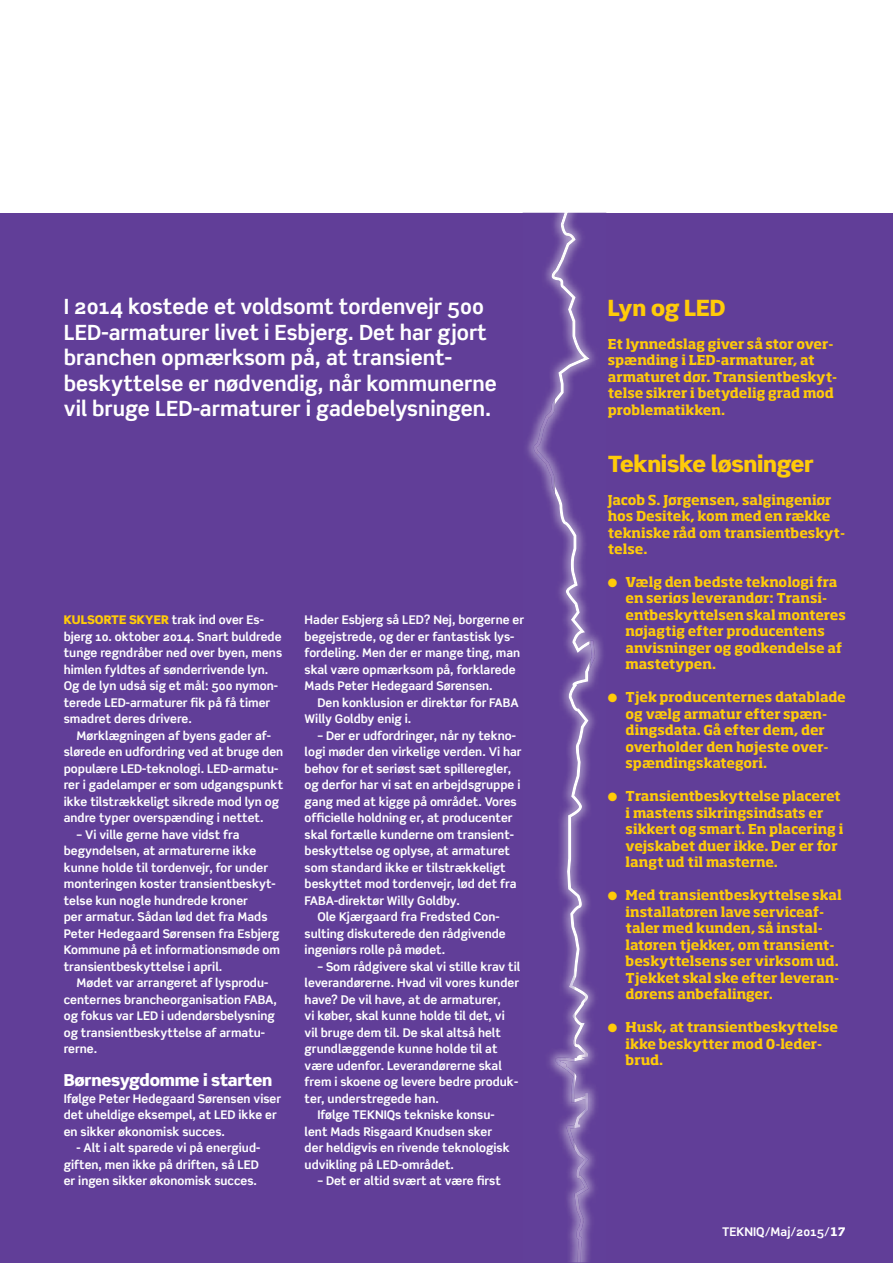
<style>
.page{position:relative;width:893px;height:1263px;background:#fff}
.page>*{position:absolute;margin:0;border:0;box-sizing:border-box;transform-origin:0 0}
.t1{font:900 22.5px "Scene";letter-spacing:-.01em;color:#ffcb09}
.t2{font:700 21px/25.5px "Scene";color:#fff}
.t3{font:900 16.5px "Scene";letter-spacing:-.01em;color:#fff}
.t4{font:700 13.5px/16.5px "Soho Std";color:#ffcb09}
.t5{font:700 12px/16.5px "Scene";color:#fff}
.s1{font-weight:900;color:#ffcb09}
.s2{font-family:"Scene Pro";font-weight:900}
</style>
<div class="page">
<div style="left:0;top:213px;width:893px;height:1050px;background:#613e98"></div>
<img style="left:592px;top:633px;width:11px;height:562px">
<img style="left:555px;top:524px;width:37px;height:739px">
<h2 class="t2" style="left:64px;top:296px;width:434px">I 2014 kostede et voldsomt tordenvejr 500<br>LED-armaturer livet i Esbjerg. Det har gjort branchen opmærksom på, at transient&shy;beskyttelse er nødvendig, når kommunerne vil bruge LED-armaturer i gadebelysningen.</h2>
<h1 class="t1" style="left:608px;top:298px;width:119px">Lyn og LED</h1>
<p class="t4" style="left:608px;top:336px;width:231px">Et lynnedslag giver så stor over&shy;spænding i LED-armaturer, at armaturet dør. Transientbeskyt&shy;telse sikrer i betydelig grad mod problematikken.</p>
<h1 class="t1" style="left:608px;top:454px;width:207px">Tekniske løsninger</h1>
<p class="t4" style="left:608px;top:492px;width:239px">Jacob S. Jørgensen, salgingeniør hos Desitek, kom med en række tekniske råd om transientbeskyt&shy;telse.</p>
<p class="t4" style="left:625px;top:575px;width:222px">Vælg den bedste teknologi fra en seriøs leverandør: Transi&shy;entbeskyttelsen skal monteres nøjagtig efter producentens anvisninger og godkendelse af mastetypen.</p>
<p class="t4" style="left:625px;top:690px;width:222px">Tjek producenternes datablade og vælg armatur efter spæn&shy;dingsdata. Gå efter dem, der overholder den højeste over&shy;spændingskategori.</p>
<p class="t4" style="left:625px;top:789px;width:219px">Transientbeskyttelse placeret i mastens sikringsindsats er sikkert og smart. En placering i vejskabet duer ikke. Der er for langt ud til masterne.</p>
<p class="t4" style="left:625px;top:888px;width:218px">Med transientbeskyttelse skal installatøren lave serviceaf&shy;taler med kunden, så instal&shy;latøren tjekker, om transient&shy;beskyttelsens ser virksom ud.<br>Tjekket skal ske efter leveran&shy;dørens anbefalinger.</p>
<p class="t4" style="left:625px;top:1020px;width:214px">Husk, at transientbeskyttelse ikke beskytter mod 0-leder&shy;brud.</p>
<p class="t5" style="left:305px;top:613px;width:221px">Hader Esbjerg så LED? Nej, borgerne er begejstrede, og der er fantastisk lys&shy;fordeling. Men der er mange ting, man skal være opmærksom på, forklarede Mads Peter Hedegaard Sørensen.</p>
<p class="t5" style="left:305px;top:695px;width:216px;text-indent:13px">Den konklusion er direktør for FABA<br>Willy Goldby enig i.</p>
<p class="t5" style="left:317px;top:728px;width:200px">– Der er udfordringer, når ny tekno-</p>
<p class="t5" style="left:305px;top:745px;width:218px">logi møder den virkelige verden. Vi har</p>
<p class="t5" style="left:305px;top:761px;width:208px">behov for et seriøst sæt spilleregler,</p>
<p class="t5" style="left:305px;top:778px;width:217px">og derfor har vi sat en arbejdsgruppe i</p>
<p class="t5" style="left:305px;top:794px;width:214px">gang med at kigge på området. Vores</p>
<p class="t5" style="left:305px;top:811px;width:209px">officielle holdning er, at producenter</p>
<p class="t5" style="left:305px;top:827px;width:211px">skal fortælle kunderne om transient-</p>
<p class="t5" style="left:305px;top:844px;width:207px">beskyttelse og oplyse, at armaturet</p>
<p class="t5" style="left:305px;top:860px;width:202px">som standard ikke er tilstrækkeligt</p>
<p class="t5" style="left:305px;top:877px;width:213px">beskyttet mod tordenvejr, lød det fra</p>
<p class="t5" style="left:305px;top:893px;width:157px">FABA-direktør Willy Goldby.</p>
<p class="t5" style="left:317px;top:910px;width:184px">Ole Kjærgaard fra Fredsted Con-</p>
<p class="t5" style="left:305px;top:926px;width:203px">sulting diskuterede den rådgivende</p>
<p class="t5" style="left:305px;top:943px;width:142px">ingeniørs rolle på mødet.</p>
<p class="t5" style="left:317px;top:959px;width:204px">– Som rådgivere skal vi stille krav til</p>
<p class="t5" style="left:305px;top:976px;width:216px">leverandørerne. Hvad vil vores kunder</p>
<p class="t5" style="left:305px;top:992px;width:198px">have? De vil have, at de armaturer,</p>
<p class="t5" style="left:305px;top:1009px;width:202px">vi køber, skal kunne holde til det, vi</p>
<p class="t5" style="left:305px;top:1025px;width:198px">vil bruge dem til. De skal altså helt</p>
<p class="t5" style="left:305px;top:1042px;width:194px">grundlæggende kunne holde til at</p>
<p class="t5" style="left:305px;top:1058px;width:199px">være udenfor. Leverandørerne skal</p>
<p class="t5" style="left:305px;top:1075px;width:215px">frem i skoene og levere bedre produk-</p>
<p class="t5" style="left:305px;top:1091px;width:136px">ter, understregede han.</p>
<p class="t5" style="left:317px;top:1108px;width:179px">Ifølge TEKNIQs tekniske konsu-</p>
<p class="t5" style="left:305px;top:1124px;width:189px">lent Mads Risgaard Knudsen sker</p>
<p class="t5" style="left:305px;top:1141px;width:207px">der heldigvis en rivende teknologisk</p>
<p class="t5" style="left:305px;top:1157px;width:151px">udvikling på LED-området.</p>
<p class="t5" style="left:317px;top:1174px;width:185px">– Det er altid svært at være first</p>
<p class="t5" style="left:64px;top:613px;width:220px"><span class="s1">KULSORTE SKYER</span> trak ind over Es&shy;bjerg 10. oktober 2014. Snart buldrede tunge regndråber ned over byen, mens himlen fyldtes af sønderrivende lyn.<br>Og de lyn udså sig et mål: 500 nymon&shy;terede LED-armaturer fik på få timer smadret deres drivere.</p>
<p class="t5" style="left:64px;top:728px;width:221px;text-indent:13px">Mørklægningen af byens gader af&shy;slørede en udfordring ved at bruge den populære LED-teknologi. LED-armatu&shy;rer i gadelamper er som udgangspunkt ikke tilstrækkeligt sikrede mod lyn og andre typer overspænding i nettet.</p>
<p class="t5" style="left:64px;top:827px;width:218px;text-indent:13px">– Vi ville gerne have vidst fra begyndelsen, at armaturerne ikke kunne holde til tordenvejr, for under monteringen koster transientbeskyt&shy;telse kun nogle hundrede kroner<br>per armatur. Sådan lød det fra Mads Peter Hedegaard Sørensen fra Esbjerg Kommune på et informationsmøde om transientbeskyttelse i april.</p>
<p class="t5" style="left:64px;top:976px;width:215px;text-indent:13px">Mødet var arrangeret af lysprodu&shy;centernes brancheorganisation FABA, og fokus var LED i udendørsbelysning og transientbeskyttelse af armatu&shy;rerne.</p>
<h3 class="t3" style="left:64px;top:1073px;width:210px">Børnesygdomme i starten</h3>
<p class="t5" style="left:64px;top:1091px;width:219px">Ifølge Peter Hedegaard Sørensen viser det uheldige eksempel, at LED ikke er en sikker økonomisk succes.</p>
<p class="t5" style="left:64px;top:1141px;width:198px;text-align:justify;text-indent:13px">- Alt i alt sparede vi på energiud&shy;giften, men ikke på driften, så LED er ingen sikker økonomisk succes.</p>
<p class="t5" style="left:722px;top:1224px;width:125px">TEKNIQ/Maj/2015/<span class="s2">17</span></p>
</div>
